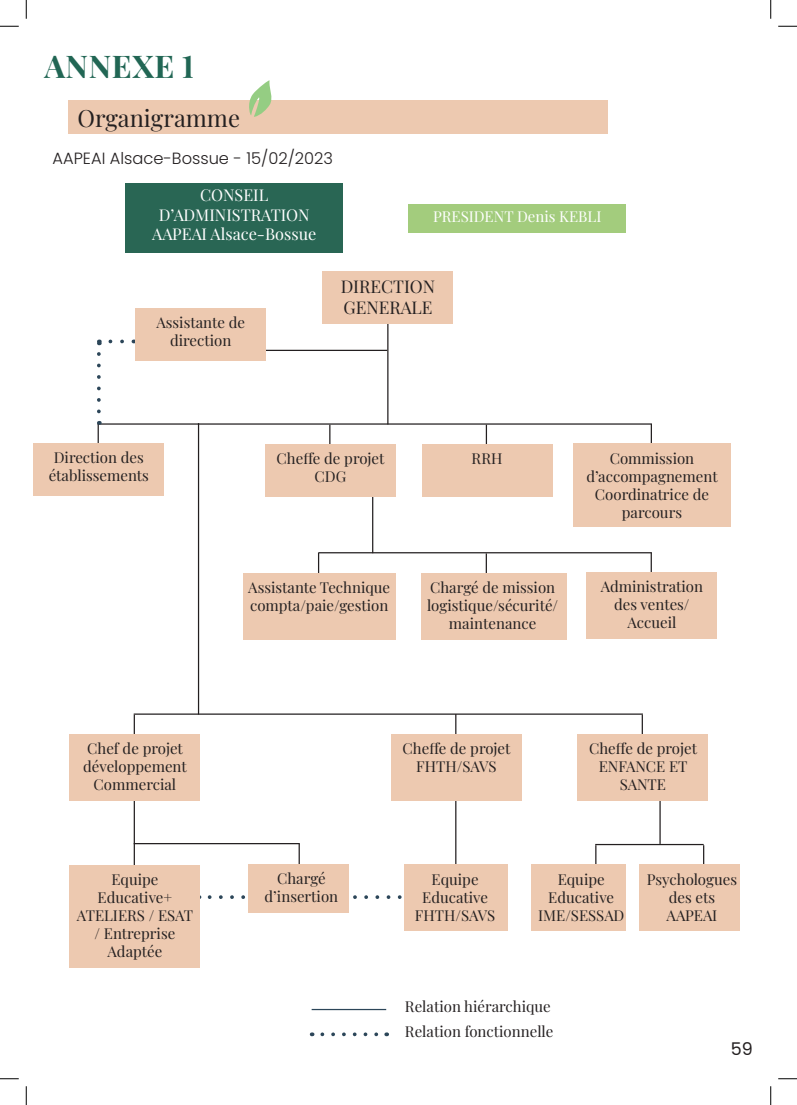
<style>
.page{position:relative;width:797px;height:1105px;background:#fff}
.page>*{position:absolute;margin:0;border:0;box-sizing:border-box;transform-origin:0 0}
.t1{font:31.25px "Playfair Display";letter-spacing:.02em;color:#216654}
.t2{font:23.75px "Playfair Display";color:#231f20}
.t3{font:17.5px "Playfair Display";color:#231f20}
.t4{font:17.5px "Poppins";color:#231f20}
.t5{font:16.25px/19.5px "Playfair Display";color:#fff;text-align:center}
.t6{font:300 16.25px "Poppins";color:#231f20}
.t7{font:15px/18px "Playfair Display";color:#231f20;text-align:center}
.t8{font:15px "Playfair Display";color:#fff}
</style>
<div class="page">
<div style="left:68px;top:100px;width:539px;height:33px;background:#edc9b0"></div>
<hr style="left:372px;top:484px;width:1px;height:69px;background:#231f20">
<hr style="left:318px;top:552px;width:334px;height:1px;background:#231f20">
<hr style="left:650px;top:553px;width:2px;height:49px;background:#231f20">
<hr style="left:387px;top:320px;width:1px;height:104px;background:#231f20">
<hr style="left:98px;top:423px;width:554px;height:2px;background:#231f20">
<hr style="left:650px;top:424px;width:2px;height:49px;background:#231f20">
<hr style="left:486px;top:425px;width:1px;height:49px;background:#231f20">
<hr style="left:329px;top:425px;width:1px;height:49px;background:#231f20">
<hr style="left:485px;top:553px;width:2px;height:50px;background:#231f20">
<hr style="left:318px;top:552px;width:1px;height:50px;background:#231f20">
<hr style="left:98px;top:423px;width:1px;height:49px;background:#231f20">
<hr style="left:198px;top:423px;width:1px;height:291px;background:#231f20">
<hr style="left:134px;top:713px;width:509px;height:2px;background:#231f20">
<hr style="left:455px;top:714px;width:1px;height:49px;background:#231f20">
<hr style="left:134px;top:715px;width:1px;height:49px;background:#231f20">
<hr style="left:641px;top:715px;width:2px;height:49px;background:#231f20">
<hr style="left:134px;top:792px;width:1px;height:102px;background:#231f20">
<hr style="left:455px;top:792px;width:1px;height:102px;background:#231f20">
<hr style="left:659px;top:798px;width:1px;height:46px;background:#231f20">
<hr style="left:595px;top:844px;width:108px;height:1px;background:#231f20">
<hr style="left:703px;top:845px;width:1px;height:49px;background:#231f20">
<hr style="left:595px;top:845px;width:1px;height:49px;background:#231f20">
<svg style="left:209px;top:895px;width:196px;height:4px"></svg>
<hr style="left:260px;top:350px;width:127px;height:1px;background:#231f20">
<svg style="left:97px;top:340px;width:4px;height:71px"></svg>
<svg style="left:110px;top:340px;width:24px;height:3px"></svg>
<hr style="left:311px;top:1009px;width:75px;height:1px;background:#2c4659">
<svg style="left:322px;top:1032px;width:65px;height:4px"></svg>
<svg style="left:249px;top:80px;width:23px;height:37px"></svg>
<div style="left:125px;top:183px;width:218px;height:70px;background:#296654"></div>
<div style="left:408px;top:204px;width:218px;height:28px;background:#a3cc7d"></div>
<div style="left:322px;top:271px;width:131px;height:52px;background:#edc9b0"></div>
<div style="left:573px;top:444px;width:157px;height:83px;background:#edc9b0"></div>
<div style="left:421px;top:444px;width:131px;height:53px;background:#edc9b0"></div>
<div style="left:265px;top:444px;width:131px;height:53px;background:#edc9b0"></div>
<div style="left:586px;top:572px;width:131px;height:67px;background:#edc9b0"></div>
<div style="left:421px;top:573px;width:145px;height:66px;background:#edc9b0"></div>
<div style="left:243px;top:573px;width:153px;height:66px;background:#edc9b0"></div>
<div style="left:33px;top:443px;width:131px;height:52px;background:#edc9b0"></div>
<div style="left:391px;top:734px;width:131px;height:66px;background:#edc9b0"></div>
<div style="left:69px;top:734px;width:131px;height:66px;background:#edc9b0"></div>
<div style="left:577px;top:734px;width:131px;height:67px;background:#edc9b0"></div>
<div style="left:69px;top:865px;width:131px;height:102px;background:#edc9b0"></div>
<div style="left:405px;top:865px;width:103px;height:66px;background:#edc9b0"></div>
<div style="left:638px;top:865px;width:101px;height:66px;background:#edc9b0"></div>
<div style="left:531px;top:865px;width:94px;height:66px;background:#edc9b0"></div>
<div style="left:135px;top:308px;width:131px;height:52px;background:#edc9b0"></div>
<hr style="left:134px;top:843px;width:166px;height:1px;background:#231f20">
<hr style="left:298px;top:844px;width:2px;height:49px;background:#231f20">
<div style="left:248px;top:864px;width:101px;height:49px;background:#edc9b0"></div>
<svg style="left:0;top:25px;width:19px;height:2px"></svg>
<svg style="left:778px;top:25px;width:19px;height:2px"></svg>
<svg style="left:0;top:1078px;width:19px;height:1px"></svg>
<svg style="left:778px;top:1078px;width:19px;height:1px"></svg>
<svg style="left:25px;top:0;width:2px;height:19px"></svg>
<svg style="left:25px;top:1086px;width:2px;height:19px"></svg>
<svg style="left:770px;top:0;width:1px;height:19px"></svg>
<svg style="left:770px;top:1086px;width:1px;height:19px"></svg>
<p class="t1" style="left:45px;top:42px;width:151px">ANNEXE 1</p>
<p class="t2" style="left:77px;top:100px;width:164px">Organigramme</p>
<p class="t6" style="left:53px;top:149px;width:282px">AAPEAI Alsace-Bossue - 15/02/2023</p>
<p class="t5" style="left:159px;top:184px;width:152px">CONSEIL<br>D’ADMINISTRATION</p>
<p class="t5" style="left:152px;top:223px;width:166px">AAPEAI Alsace-Bossue</p>
<p class="t8" style="left:433px;top:205px;width:170px">PRESIDENT Denis KEBLI</p>
<p class="t7" style="left:156px;top:312px;width:90px">Assistante de direction</p>
<p class="t3" style="left:341px;top:273px;width:96px">DIRECTION</p>
<p class="t3" style="left:343px;top:294px;width:90px">GENERALE</p>
<p class="t7" style="left:49px;top:447px;width:102px">Direction des établissements</p>
<p class="t7" style="left:277px;top:448px;width:109px">Cheffe de projet</p>
<p class="t7" style="left:471px;top:448px;width:32px">RRH</p>
<p class="t7" style="left:314px;top:466px;width:33px">CDG</p>
<p class="t7" style="left:586px;top:448px;width:133px">Commission d’accompagnement</p>
<p class="t7" style="left:595px;top:484px;width:115px">Coordinatrice de parcours</p>
<p class="t7" style="left:248px;top:577px;width:143px;text-align:left">Assistante Technique compta/paie/gestion</p>
<p class="t7" style="left:427px;top:577px;width:132px">Chargé de mission logistique/sécurité/ maintenance</p>
<p class="t7" style="left:600px;top:576px;width:104px">Administration des ventes/<br>Accueil</p>
<p class="t7" style="left:402px;top:738px;width:109px">Cheffe de projet<br>FHTH/SAVS</p>
<p class="t7" style="left:83px;top:738px;width:105px">Chef de projet développement<br>Commercial</p>
<p class="t7" style="left:589px;top:738px;width:109px">Cheffe de projet<br>ENFANCE ET<br>SANTE</p>
<p class="t7" style="left:77px;top:869px;width:118px">Equipe<br>Educative+<br>ATELIERS / ESAT</p>
<p class="t7" style="left:95px;top:923px;width:82px">/ Entreprise<br>Adaptée</p>
<p class="t7" style="left:264px;top:868px;width:75px">Chargé d’insertion</p>
<p class="t7" style="left:415px;top:869px;width:82px">Equipe<br>Educative<br>FHTH/SAVS</p>
<p class="t7" style="left:646px;top:869px;width:92px">Psychologues des ets<br>AAPEAI</p>
<p class="t7" style="left:538px;top:869px;width:88px">Equipe<br>Educative<br>IME/SESSAD</p>
<p class="t7" style="left:405px;top:996px;width:147px">Relation hiérarchique</p>
<p class="t7" style="left:405px;top:1021px;width:150px">Relation fonctionnelle</p>
<p class="t4" style="left:731px;top:1038px;width:24px">59</p>
</div>
